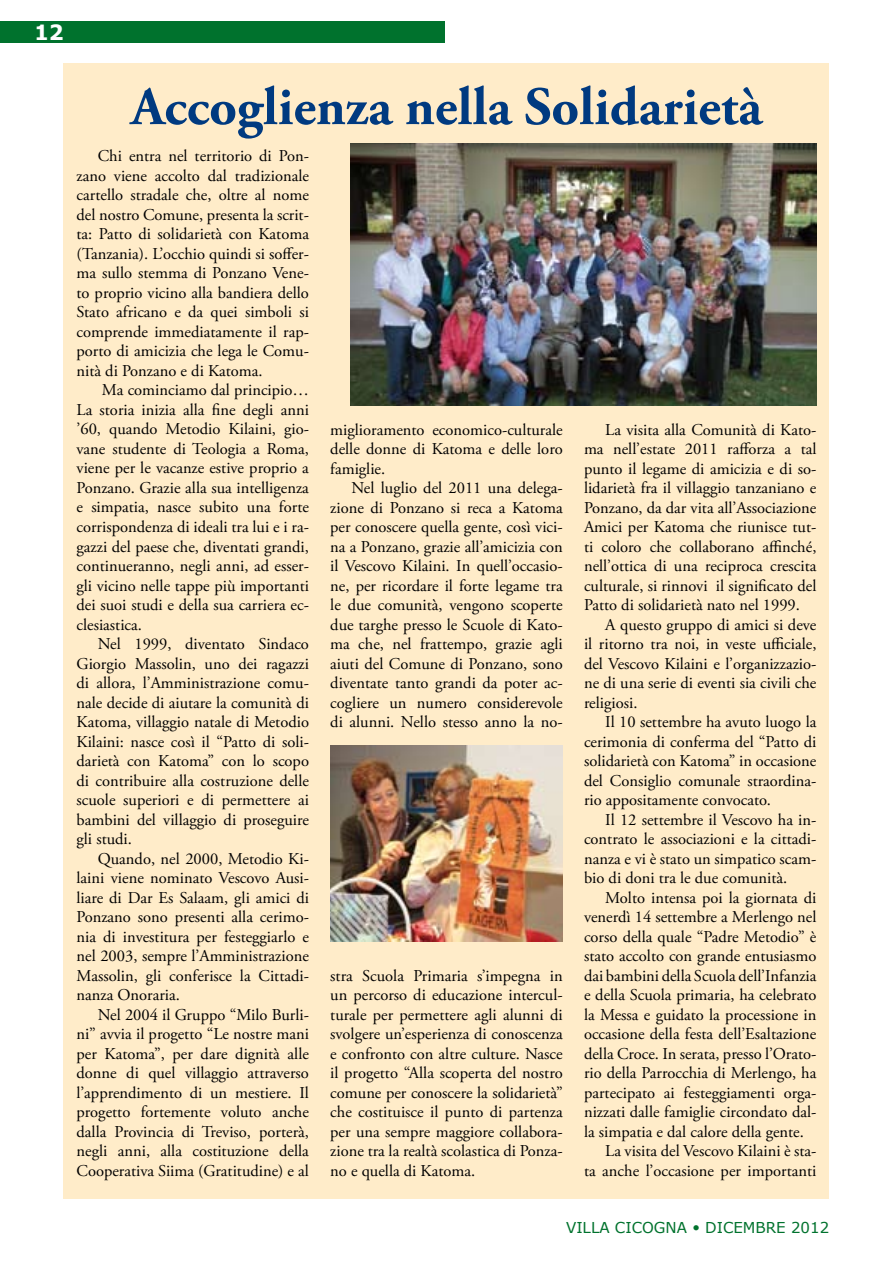
<style>
.page{position:relative;width:893px;height:1263px;background:#fff}
.page>*{position:absolute;margin:0;border:0;box-sizing:border-box;transform-origin:0 0}
.t1{font:700 54px "Adobe Garamond Pro";color:#003a80}
.t2{font:700 21px "Verdana";color:#fff}
.t3{font:16.5px/19.5px "Adobe Garamond Pro";color:#000;text-align:justify}
.t4{font:15px "Verdana";color:#00722d}
.s1{font-family:"Frutiger LT Std";font-weight:300}
</style>
<div class="page">
<div style="left:0;top:21px;width:444px;height:22px;background:#00722d"></div>
<div style="left:64px;top:64px;width:765px;height:1135px;background:#ffecc9"></div>
<img style="left:330px;top:746px;width:232px;height:195px">
<img style="left:350px;top:143px;width:466px;height:262px">
<p class="t2" style="left:34px;top:17px;width:31px">12</p>
<h1 class="t1" style="left:131px;top:76px;width:633px">Accoglienza nella Solidarietà</h1>
<p class="t3" style="left:77px;top:147px;width:234px;text-indent:21px">Chi entra nel territorio di Pon&shy;zano viene accolto dal tradizionale cartello stradale che, oltre al nome del nostro Comune, presenta la scrit&shy;ta: Patto di solidarietà con Katoma (Tanzania). L’occhio quindi si soffer&shy;ma sullo stemma di Ponzano Vene&shy;to proprio vicino alla bandiera dello Stato africano e da quei simboli si comprende immediatamente il rap&shy;porto di amicizia che lega le Comu&shy;nità di Ponzano e di Katoma.</p>
<p class="t3" style="left:77px;top:381px;width:234px;text-indent:25px">Ma cominciamo dal principio… La storia inizia alla fine degli anni ’60, quando Metodio Kilaini, gio&shy;vane studente di Teologia a Roma, viene per le vacanze estive proprio a Ponzano. Grazie alla sua intelligenza e simpatia, nasce subito una forte corrispondenza di ideali tra lui e i ra&shy;gazzi del paese che, diventati grandi, continueranno, negli anni, ad esser&shy;gli vicino nelle tappe più importanti dei suoi studi e della sua carriera ec&shy;clesiastica.</p>
<p class="t3" style="left:77px;top:635px;width:234px;text-indent:21px">Nel 1999, diventato Sindaco Giorgio Massolin, uno dei ragazzi di allora, l’Amministrazione comu&shy;nale decide di aiutare la comunità di Katoma, villaggio natale di Metodio Kilaini: nasce così il “Patto di soli&shy;darietà con Katoma” con lo scopo di contribuire alla costruzione delle scuole superiori e di permettere ai bambini del villaggio di proseguire gli studi.</p>
<p class="t3" style="left:77px;top:849px;width:234px;text-indent:21px">Quando, nel 2000, Metodio Ki&shy;laini viene nominato Vescovo Ausi&shy;liare di Dar Es Salaam, gli amici di Ponzano sono presenti alla cerimo&shy;nia di investitura per festeggiarlo e nel 2003, sempre l’Amministrazione Massolin, gli conferisce la Cittadi&shy;nanza Onoraria.</p>
<p class="t3" style="left:77px;top:1005px;width:234px;text-indent:21px">Nel 2004 il Gruppo “Milo Burli&shy;ni” avvia il progetto “Le nostre mani per Katoma”, per dare dignità alle donne di quel villaggio attraverso l’apprendimento di un mestiere. Il progetto fortemente voluto anche dalla Provincia di Treviso, porterà, negli anni, alla costituzione della Cooperativa Siima (Gratitudine) e al</p>
<p class="t3" style="left:330px;top:420px;width:234px">miglioramento economico-culturale delle donne di Katoma e delle loro famiglie.</p>
<p class="t3" style="left:330px;top:479px;width:234px;text-indent:21px">Nel luglio del 2011 una delega&shy;zione di Ponzano si reca a Katoma per conoscere quella gente, così vici&shy;na a Ponzano, grazie all’amicizia con il Vescovo Kilaini. In quell’occasio&shy;ne, per ricordare il forte legame tra le due comunità, vengono scoperte due targhe presso le Scuole di Kato&shy;ma che, nel frattempo, grazie agli aiuti del Comune di Ponzano, sono diventate tanto grandi da poter ac&shy;cogliere un numero considerevole di alunni. Nello stesso anno la no-</p>
<p class="t3" style="left:330px;top:966px;width:234px">stra Scuola Primaria s’impegna in un percorso di educazione intercul&shy;turale per permettere agli alunni di svolgere un’esperienza di conoscenza e confronto con altre culture. Nasce il progetto “Alla scoperta del nostro comune per conoscere la solidarietà” che costituisce il punto di partenza per una sempre maggiore collabora&shy;zione tra la realtà scolastica di Ponza&shy;no e quella di Katoma.</p>
<p class="t3" style="left:584px;top:420px;width:234px;text-indent:21px">La visita alla Comunità di Kato&shy;ma nell’estate 2011 rafforza a tal punto il legame di amicizia e di so&shy;lidarietà fra il villaggio tanzaniano e Ponzano, da dar vita all’Associazione Amici per Katoma che riunisce tut&shy;ti coloro che collaborano affinché, nell’ottica di una reciproca crescita culturale, si rinnovi il significato del Patto di solidarietà nato nel 1999.</p>
<p class="t3" style="left:584px;top:615px;width:234px;text-indent:21px">A questo gruppo di amici si deve il ritorno tra noi, in veste ufficiale, del Vescovo Kilaini e l’organizzazio&shy;ne di una serie di eventi sia civili che religiosi.</p>
<p class="t3" style="left:584px;top:713px;width:234px;text-indent:21px">Il 10 settembre ha avuto luogo la cerimonia di conferma del “Patto di solidarietà con Katoma” in occasione del Consiglio comunale straordina&shy;rio appositamente convocato.</p>
<p class="t3" style="left:584px;top:810px;width:234px;text-indent:21px">Il 12 settembre il Vescovo ha in&shy;contrato le associazioni e la cittadi&shy;nanza e vi è stato un simpatico scam&shy;bio di doni tra le due comunità.</p>
<p class="t3" style="left:605px;top:888px;width:213px">Molto intensa poi la giornata di</p>
<p class="t3" style="left:584px;top:908px;width:234px">venerdì 14 settembre a Merlengo nel</p>
<p class="t3" style="left:584px;top:927px;width:234px">corso della quale “Padre Metodio” è</p>
<p class="t3" style="left:584px;top:947px;width:234px">stato accolto con grande entusiasmo</p>
<p class="t3" style="left:584px;top:966px;width:234px">dai bambini della Scuola dell’Infanzia</p>
<p class="t3" style="left:584px;top:986px;width:234px">e della Scuola primaria, ha celebrato</p>
<p class="t3" style="left:584px;top:1005px;width:234px">la Messa e guidato la processione in</p>
<p class="t3" style="left:584px;top:1025px;width:234px">occasione della festa dell’Esaltazione</p>
<p class="t3" style="left:584px;top:1044px;width:234px">della Croce. In serata, presso l’Orato-</p>
<p class="t3" style="left:584px;top:1064px;width:234px">rio della Parrocchia di Merlengo, ha</p>
<p class="t3" style="left:584px;top:1083px;width:234px">partecipato ai festeggiamenti orga-</p>
<p class="t3" style="left:584px;top:1103px;width:234px">nizzati dalle famiglie circondato dal-</p>
<p class="t3" style="left:584px;top:1122px;width:221px">la simpatia e dal calore della gente.</p>
<p class="t3" style="left:605px;top:1142px;width:213px">La visita del Vescovo Kilaini è sta-</p>
<p class="t3" style="left:584px;top:1161px;width:234px">ta anche l’occasione per importanti</p>
<p class="t4" style="left:566px;top:1217px;width:265px">VILLA CICOGNA <span class="s1">•</span> DICEMBRE 2012</p>
</div>
